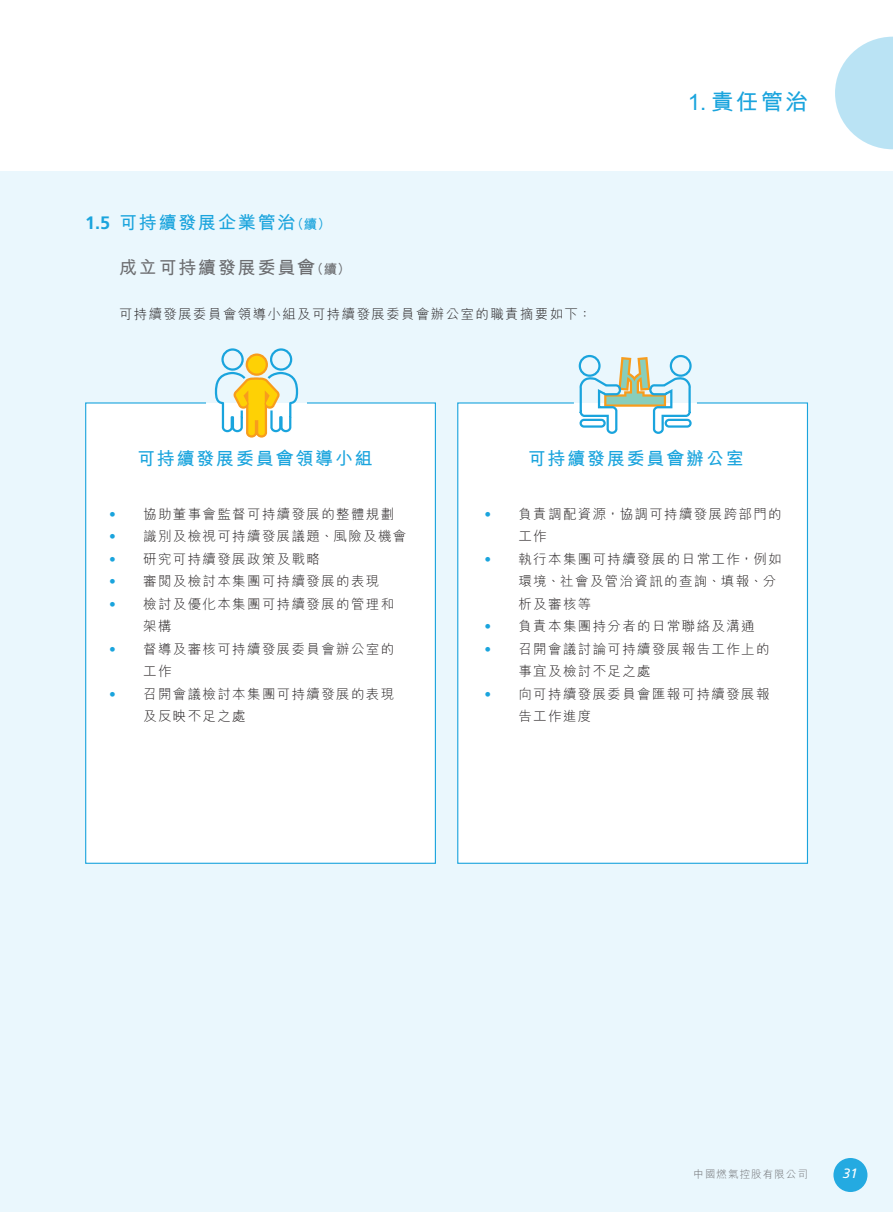
<style>
.page{position:relative;width:893px;height:1212px;background:#fff}
.page>*{position:absolute;margin:0;border:0;box-sizing:border-box;transform-origin:0 0}
.t1{font:700 22.5px "M Hei HK";color:#1aa4dd}
.t2{font:700 18px "M Hei HK";letter-spacing:.1em;color:#1aa4dd}
.t3{font:700 18px "M Hei HK";letter-spacing:.1em;color:#6c6d70}
.t4{font:300 13.5px/22.5px "M Hei HK";letter-spacing:.1em;color:#231f20}
.t5{font:italic 13.5px "Frutiger LT Std";color:#fff}
.t6{font:300 10.5px "M Hei HK";letter-spacing:.1em;color:#6c6d70}
.s1{font-family:"Frutiger LT Std"}
.s2{font-size:13.5px}
.s3{font-family:"Frutiger LT Std";color:#1aa4dd}
</style>
<div class="page">
<div style="left:0;top:171px;width:893px;height:1041px;background:#eaf7fd"></div>
<div style="left:833px;top:1158px;width:34px;height:34px;background:#24aae1;border-radius:50%"></div>
<svg style="left:835px;top:37px;width:58px;height:112px"></svg>
<div style="left:85px;top:402px;width:351px;height:462px;background:#fff"></div>
<div style="left:457px;top:402px;width:351px;height:462px;background:#fff"></div>
<svg style="left:214px;top:348px;width:85px;height:91px"></svg>
<svg style="left:578px;top:354px;width:115px;height:81px"></svg>
<h2 class="t2" style="left:85px;top:209px;width:247px"><span class="s1">1.5</span> 可持續發展企業管治<span class="s2">（續）</span></h2>
<h2 class="t3" style="left:119px;top:254px;width:233px">成立可持續發展委員會<span class="s2">（續）</span></h2>
<p class="t4" style="left:119px;top:303px;width:474px">可持續發展委員會領導小組及可持續發展委員會辦公室的職責摘要如下：</p>
<h1 class="t1" style="left:688px;top:86px;width:122px">1. 責任管治</h1>
<h2 class="t2" style="left:137px;top:445px;width:237px">可持續發展委員會領導小組</h2>
<p class="t4" style="left:109px;top:502px;width:287px"><span class="s3">•</span> 協助董事會監督可持續發展的整體規劃</p>
<p class="t4" style="left:109px;top:525px;width:299px"><span class="s3">•</span> 識別及檢視可持續發展議題、風險及機會</p>
<p class="t4" style="left:109px;top:547px;width:212px"><span class="s3">•</span> 研究可持續發展政策及戰略</p>
<p class="t4" style="left:109px;top:570px;width:272px"><span class="s3">•</span> 審閱及檢討本集團可持續發展的表現</p>
<p class="t4" style="left:143px;top:592px;width:253px;text-indent:-34px"><span class="s3">•</span> 檢討及優化本集團可持續發展的管理和架構</p>
<p class="t4" style="left:143px;top:637px;width:253px;text-indent:-34px"><span class="s3">•</span> 督導及審核可持續發展委員會辦公室的工作</p>
<p class="t4" style="left:143px;top:682px;width:253px;text-indent:-34px"><span class="s3">•</span> 召開會議檢討本集團可持續發展的表現及反映不足之處</p>
<h2 class="t2" style="left:528px;top:445px;width:217px">可持續發展委員會辦公室</h2>
<p class="t4" style="left:518px;top:502px;width:265px;text-indent:-34px"><span class="s3">•</span> 負責調配資源，協調可持續發展跨部門的工作</p>
<p class="t4" style="left:518px;top:547px;width:265px;text-indent:-34px"><span class="s3">•</span> 執行本集團可持續發展的日常工作，例如環境、社會及管治資訊的查詢、填報、分析及審核等</p>
<p class="t4" style="left:484px;top:615px;width:272px"><span class="s3">•</span> 負責本集團持分者的日常聯絡及溝通</p>
<p class="t4" style="left:518px;top:637px;width:253px;text-indent:-34px"><span class="s3">•</span> 召開會議討論可持續發展報告工作上的事宜及檢討不足之處</p>
<p class="t4" style="left:518px;top:682px;width:253px;text-indent:-34px"><span class="s3">•</span> 向可持續發展委員會匯報可持續發展報告工作進度</p>
<p class="t6" style="left:693px;top:1168px;width:116px">中國燃氣控股有限公司</p>
<p class="t5" style="left:843px;top:1166px;width:17px">31</p>
</div>
